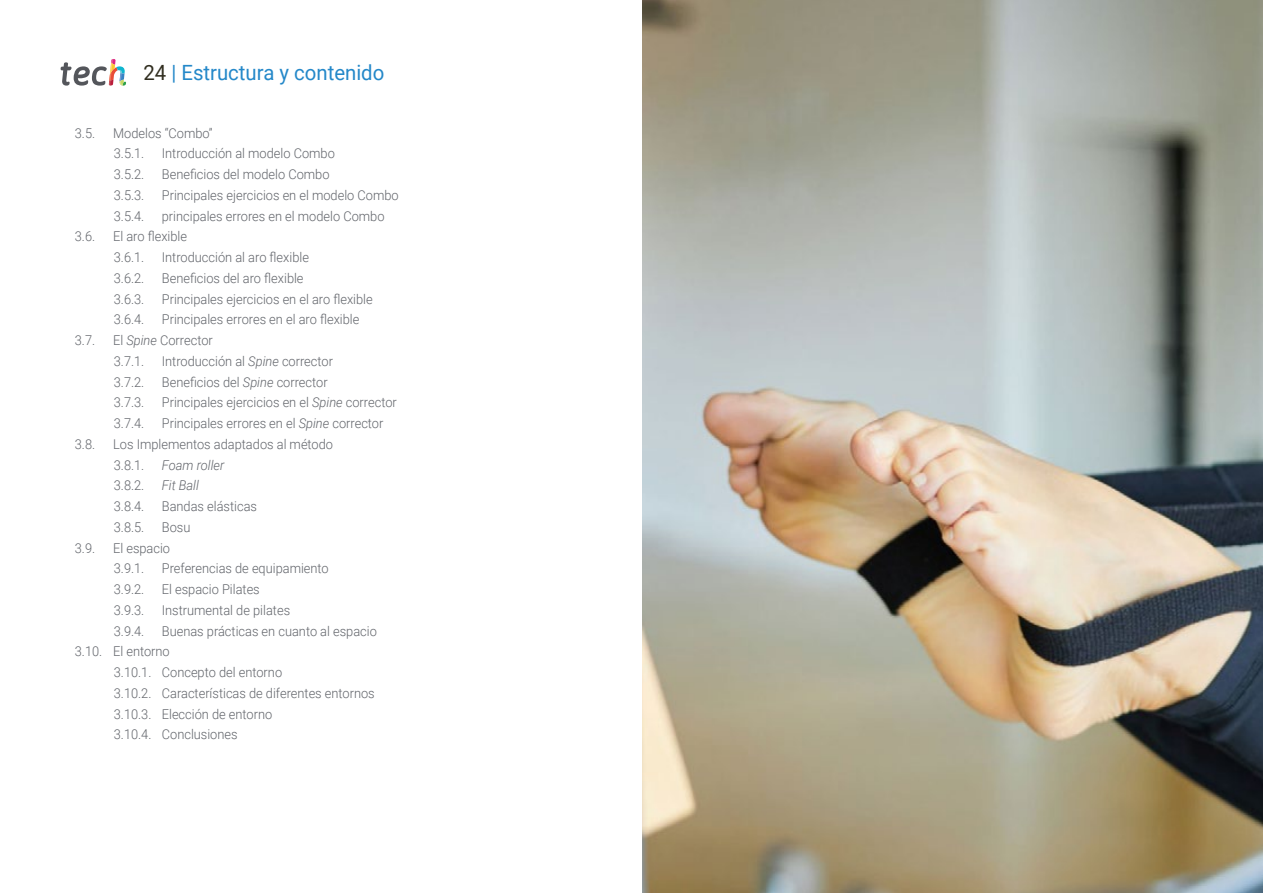
<style>
.page{position:relative;width:1263px;height:893px;background:#fff}
.page>*{position:absolute;margin:0;border:0;box-sizing:border-box;transform-origin:0 0}
.t1{font:21px "Roboto";color:#2488c9}
.t2{font:300 13.5px/20.7px "Roboto";color:#61646a;scale:.95 1}
.t3{font:italic 300 13.5px "Roboto";color:#61646a;scale:.95 1}
.s1{color:#312e20}
.s2{font-style:italic}
</style>
<div class="page">
<svg style="left:61px;top:59px;width:65px;height:27px"></svg>
<img style="left:642px;top:0;width:621px;height:893px">
<h1 class="t1" style="left:144px;top:57px;width:242px"><span class="s1">24</span> | Estructura y contenido</h1>
<p class="t2" style="left:75px;top:122px;width:23px">3.5.</p>
<p class="t2" style="left:113px;top:122px;width:106px">Modelos “Combo”<br>3.5.1.</p>
<p class="t2" style="left:162px;top:143px;width:184px">Introducción al modelo Combo</p>
<p class="t2" style="left:114px;top:164px;width:34px">3.5.2.</p>
<p class="t2" style="left:162px;top:164px;width:178px">Beneficios del modelo Combo</p>
<p class="t2" style="left:114px;top:184px;width:34px">3.5.3.</p>
<p class="t2" style="left:162px;top:184px;width:251px">Principales ejercicios en el modelo Combo</p>
<p class="t2" style="left:114px;top:205px;width:34px">3.5.4.</p>
<p class="t2" style="left:162px;top:205px;width:236px">principales errores en el modelo Combo</p>
<p class="t2" style="left:75px;top:226px;width:23px">3.6.</p>
<p class="t2" style="left:113px;top:226px;width:79px">El aro flexible<br>3.6.1.</p>
<p class="t2" style="left:162px;top:247px;width:156px">Introducción al aro flexible</p>
<p class="t2" style="left:114px;top:267px;width:34px">3.6.2.</p>
<p class="t2" style="left:162px;top:267px;width:151px">Beneficios del aro flexible</p>
<p class="t2" style="left:114px;top:288px;width:34px">3.6.3.</p>
<p class="t2" style="left:162px;top:288px;width:224px">Principales ejercicios en el aro flexible</p>
<p class="t2" style="left:114px;top:309px;width:34px">3.6.4.</p>
<p class="t2" style="left:162px;top:309px;width:209px">Principales errores en el aro flexible</p>
<p class="t2" style="left:75px;top:330px;width:23px">3.7.</p>
<p class="t2" style="left:113px;top:330px;width:107px">El <span class="s2">Spine</span> Corrector<br>3.7.1.</p>
<p class="t2" style="left:162px;top:350px;width:182px">Introducción al <span class="s2">Spine</span> corrector</p>
<p class="t2" style="left:114px;top:371px;width:34px">3.7.2.</p>
<p class="t2" style="left:162px;top:371px;width:176px">Beneficios del <span class="s2">Spine</span> corrector</p>
<p class="t2" style="left:114px;top:392px;width:34px">3.7.3.</p>
<p class="t2" style="left:162px;top:392px;width:249px">Principales ejercicios en el <span class="s2">Spine</span> corrector</p>
<p class="t2" style="left:114px;top:413px;width:34px">3.7.4.</p>
<p class="t2" style="left:162px;top:413px;width:235px">Principales errores en el <span class="s2">Spine</span> corrector</p>
<p class="t2" style="left:75px;top:433px;width:23px">3.8.</p>
<p class="t2" style="left:113px;top:433px;width:233px">Los Implementos adaptados al método<br>3.8.1.</p>
<p class="t3" style="left:162px;top:455px;width:67px">Foam roller</p>
<p class="t2" style="left:114px;top:475px;width:34px">3.8.2.</p>
<p class="t3" style="left:162px;top:476px;width:41px">Fit Ball</p>
<p class="t2" style="left:114px;top:496px;width:34px">3.8.4.</p>
<p class="t2" style="left:162px;top:496px;width:102px">Bandas elásticas</p>
<p class="t2" style="left:114px;top:516px;width:34px">3.8.5.</p>
<p class="t2" style="left:162px;top:516px;width:32px">Bosu</p>
<p class="t2" style="left:75px;top:537px;width:23px">3.9.</p>
<p class="t2" style="left:113px;top:537px;width:62px">El espacio<br>3.9.1.</p>
<p class="t2" style="left:162px;top:558px;width:177px">Preferencias de equipamiento</p>
<p class="t2" style="left:114px;top:579px;width:34px">3.9.2.</p>
<p class="t2" style="left:162px;top:579px;width:105px">El espacio Pilates</p>
<p class="t2" style="left:114px;top:599px;width:34px">3.9.3.</p>
<p class="t2" style="left:162px;top:599px;width:137px">Instrumental de pilates</p>
<p class="t2" style="left:114px;top:620px;width:34px">3.9.4.</p>
<p class="t2" style="left:162px;top:620px;width:228px">Buenas prácticas en cuanto al espacio</p>
<p class="t2" style="left:75px;top:641px;width:101px">3.10. El entorno</p>
<p class="t2" style="left:114px;top:662px;width:179px">3.10.1. Concepto del entorno</p>
<p class="t2" style="left:114px;top:682px;width:276px">3.10.2. Características de diferentes entornos</p>
<p class="t2" style="left:114px;top:703px;width:168px">3.10.3. Elección de entorno</p>
<p class="t2" style="left:114px;top:724px;width:132px">3.10.4. Conclusiones</p>
</div>
